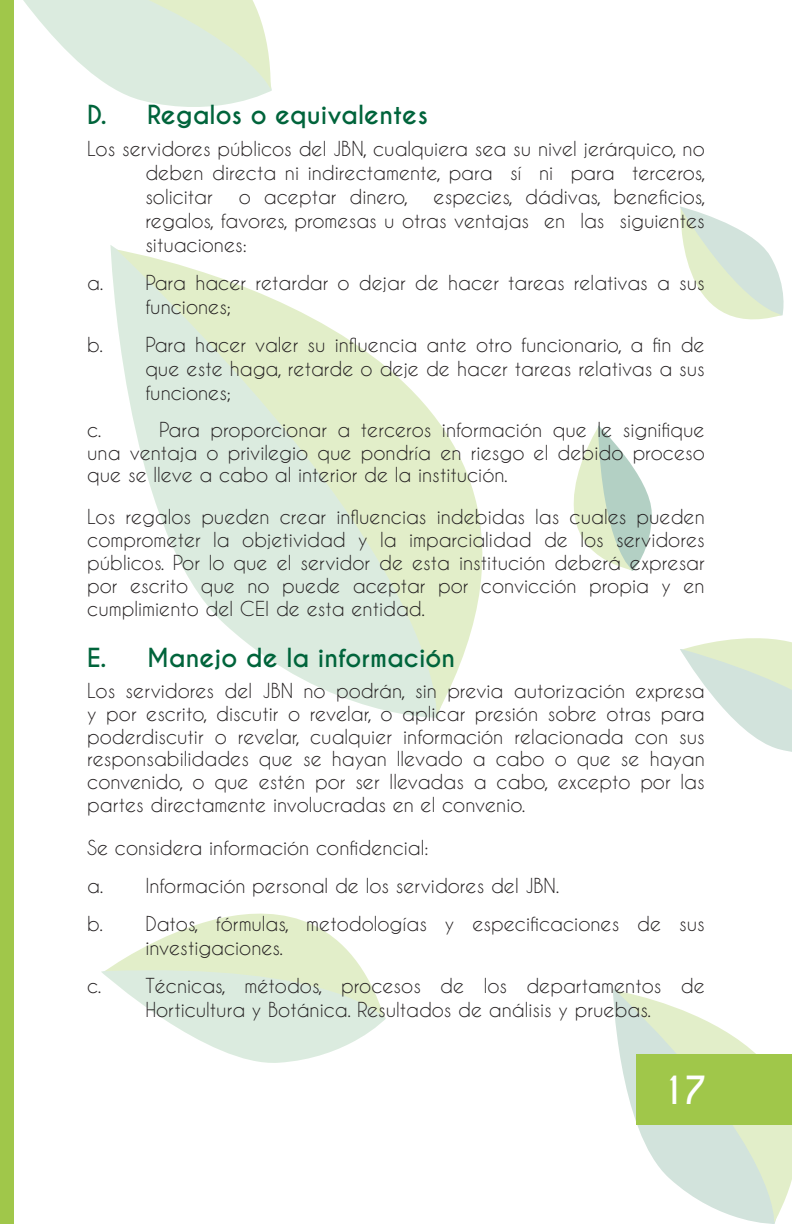
<style>
.page{position:relative;width:792px;height:1224px;background:#fff}
.page>*{position:absolute;margin:0;border:0;box-sizing:border-box;transform-origin:0 0}
.t1{font:700 36.4px "Caviar Dreams";color:#fff}
.t2{font:700 24.6px "Caviar Dreams";color:#00643b}
.t3{font:19.4px/23px "Caviar Dreams";color:#231f20;text-align:justify}
</style>
<div class="page">
<svg style="left:117px;top:250px;width:366px;height:465px"></svg>
<svg style="left:616px;top:991px;width:176px;height:232px"></svg>
<svg style="left:23px;top:0;width:249px;height:107px"></svg>
<svg style="left:101px;top:971px;width:285px;height:92px"></svg>
<svg style="left:105px;top:913px;width:280px;height:105px"></svg>
<svg style="left:680px;top:638px;width:112px;height:114px"></svg>
<svg style="left:573px;top:425px;width:79px;height:146px"></svg>
<svg style="left:680px;top:206px;width:104px;height:114px"></svg>
<div style="left:0;top:0;width:14px;height:1224px;background:#a0c74a"></div>
<div style="left:636px;top:1055px;width:156px;height:70px;background:#a0c74a"></div>
<p class="t2" style="left:87px;top:100px;width:342px">D. Regalos o equivalentes</p>
<p class="t3" style="left:145px;top:136px;width:562px;line-height:24px;text-indent:-58px">Los servidores públicos del JBN, cualquiera sea su nivel jerárquico, no deben directa ni indirectamente, para sí ni para terceros, solicitar</p>
<p class="t3" style="left:145px;top:184px;width:562px;line-height:24px;text-indent:288px">especies, dádivas, beneficios, regalos, favores, promesas u otras ventajas en las siguientes situaciones:</p>
<p class="t3" style="left:145px;top:270px;width:561px;line-height:24px;text-indent:-58px">a. Para hacer retardar o dejar de hacer tareas relativas a sus funciones;</p>
<p class="t3" style="left:145px;top:332px;width:561px;line-height:24px;text-indent:-58px">b. Para hacer valer su influencia ante otro funcionario, a fin de que este haga, retarde o deje de hacer tareas relativas a sus funciones;</p>
<p class="t3" style="left:87px;top:417px;width:16px">c.</p>
<p class="t3" style="left:239px;top:185px;width:171px">o aceptar dinero,</p>
<p class="t3" style="left:87px;top:417px;width:619px;text-indent:72px">Para proporcionar a terceros información que le signifique una ventaja o privilegio que pondría en riesgo el debido proceso que se lleve a cabo al interior de la institución.</p>
<p class="t3" style="left:87px;top:505px;width:619px">Los regalos pueden crear influencias indebidas las cuales pueden comprometer la objetividad y la imparcialidad de los servidores públicos. Por lo que el servidor de esta institución deberá expresar por escrito que no puede aceptar por convicción propia y en cumplimiento del CEI de esta entidad.</p>
<p class="t2" style="left:87px;top:643px;width:370px">E. Manejo de la información</p>
<p class="t3" style="left:87px;top:678px;width:619px">Los servidores del JBN no podrán, sin previa autorización expresa y por escrito, discutir o revelar, o aplicar presión sobre otras para poderdiscutir o revelar, cualquier información relacionada con sus responsabilidades que se hayan llevado a cabo o que se hayan convenido, o que estén por ser llevadas a cabo, excepto por las partes directamente involucradas en el convenio.</p>
<p class="t3" style="left:87px;top:828px;width:619px;line-height:38px;text-align:left">Se considera información confidencial:<br>a. Información personal de los servidores del JBN.<br>b. Datos, fórmulas, metodologías y especificaciones de sus</p>
<p class="t3" style="left:87px;top:929px;width:619px;line-height:38px;text-indent:58px">investigaciones.<br>c. Técnicas, métodos, procesos de los departamentos de</p>
<p class="t3" style="left:145px;top:998px;width:507px">Horticultura y Botánica. Resultados de análisis y pruebas.</p>
<h1 class="t1" style="left:660px;top:1068px;width:49px">17</h1>
</div>
